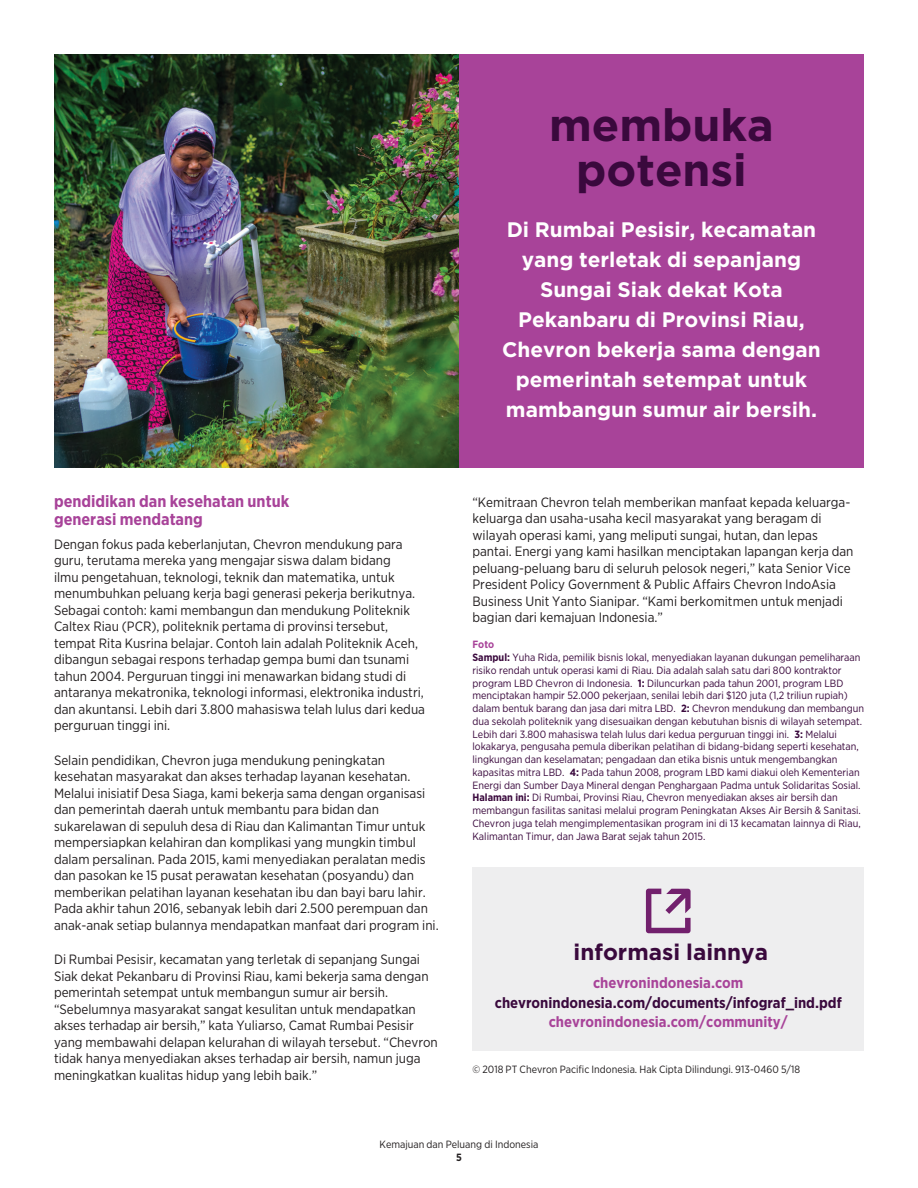
<style>
.page{position:relative;width:918px;height:1188px;background:#fff}
.page>*{position:absolute;margin:0;border:0;box-sizing:border-box;transform-origin:0 0}
.t1{font:700 45px/45px "Gotham";color:#3a093d;text-align:center}
.Subhead_15pt_Bold{font:700 22.5px "Gotham";color:#3a093d}
.t2{font:700 21px/30px "Gotham";color:#fff;text-align:center}
.Section_Header_-_11p{font:700 16.5px/18px "Gotham Narrow";color:#a84399}
.additional_resources{font:700 15px "Gotham Narrow";color:#a84399}
.additional_resources-2{font:700 15px "Gotham Narrow";color:#3a093d}
.Body_Text_-_9pt_Narr{font:13.5px/16.5px "Gotham Narrow";color:#231f20}
.photo_caption{font:10.5px/12.8px "Gotham Narrow";color:#3a093d}
.Caption_-_7pt_Narrow{font:10.5px "Gotham Narrow";color:#231f20}
.photo_caption-2{font:700 10.5px "Gotham Narrow";color:#a84399}
.t3{font:700 10.5px "Gotham Narrow";color:#231f20}
.s1{font-weight:700}
</style>
<div class="page">
<div style="left:472px;top:867px;width:392px;height:183px;background:#eeeeef"></div>
<svg style="left:646px;top:889px;width:45px;height:44px"></svg>
<img style="left:54px;top:54px;width:405px;height:414px">
<div style="left:459px;top:54px;width:405px;height:414px;background:#a84399"></div>
<p class="Section_Header_-_11p" style="left:54px;top:492px;width:237px">pendidikan dan kesehatan untuk generasi mendatang</p>
<p class="Body_Text_-_9pt_Narr" style="left:54px;top:535px;width:373px">Dengan fokus pada keberlanjutan, Chevron mendukung para guru, terutama mereka yang mengajar siswa dalam bidang<br>ilmu pengetahuan, teknologi, teknik dan matematika, untuk menumbuhkan peluang kerja bagi generasi pekerja berikutnya.<br>Sebagai contoh: kami membangun dan mendukung Politeknik Caltex Riau (PCR), politeknik pertama di provinsi tersebut, tempat Rita Kusrina belajar. Contoh lain adalah Politeknik Aceh, dibangun sebagai respons terhadap gempa bumi dan tsunami tahun 2004. Perguruan tinggi ini menawarkan bidang studi di antaranya mekatronika, teknologi informasi, elektronika industri, dan akuntansi. Lebih dari 3.800 mahasiswa telah lulus dari kedua perguruan tinggi ini.</p>
<p class="Body_Text_-_9pt_Narr" style="left:54px;top:751px;width:386px">Selain pendidikan, Chevron juga mendukung peningkatan kesehatan masyarakat dan akses terhadap layanan kesehatan.<br>Melalui inisiatif Desa Siaga, kami bekerja sama dengan organisasi dan pemerintah daerah untuk membantu para bidan dan sukarelawan di sepuluh desa di Riau dan Kalimantan Timur untuk mempersiapkan kelahiran dan komplikasi yang mungkin timbul dalam persalinan. Pada 2015, kami menyediakan peralatan medis dan pasokan ke 15 pusat perawatan kesehatan (posyandu) dan memberikan pelatihan layanan kesehatan ibu dan bayi baru lahir.<br>Pada akhir tahun 2016, sebanyak lebih dari 2.500 perempuan dan anak-anak setiap bulannya mendapatkan manfaat dari program ini.</p>
<p class="Body_Text_-_9pt_Narr" style="left:54px;top:951px;width:385px">Di Rumbai Pesisir, kecamatan yang terletak di sepanjang Sungai Siak dekat Pekanbaru di Provinsi Riau, kami bekerja sama dengan pemerintah setempat untuk membangun sumur air bersih. “Sebelumnya masyarakat sangat kesulitan untuk mendapatkan akses terhadap air bersih,” kata Yuliarso, Camat Rumbai Pesisir yang membawahi delapan kelurahan di wilayah tersebut. “Chevron tidak hanya menyediakan akses terhadap air bersih, namun juga meningkatkan kualitas hidup yang lebih baik.”</p>
<p class="t1" style="left:549px;top:102px;width:226px">membuka potensi</p>
<p class="t2" style="left:502px;top:215px;width:320px">Di Rumbai Pesisir, kecamatan yang terletak di sepanjang<br>Sungai Siak dekat Kota<br>Pekanbaru di Provinsi Riau,<br>Chevron bekerja sama dengan pemerintah setempat untuk mambangun sumur air bersih.</p>
<p class="Body_Text_-_9pt_Narr" style="left:472px;top:493px;width:382px">“Kemitraan Chevron telah memberikan manfaat kepada keluarga&shy;keluarga dan usaha-usaha kecil masyarakat yang beragam di wilayah operasi kami, yang meliputi sungai, hutan, dan lepas pantai. Energi yang kami hasilkan menciptakan lapangan kerja dan peluang-peluang baru di seluruh pelosok negeri,” kata Senior Vice President Policy Government &amp; Public Affairs Chevron IndoAsia Business Unit Yanto Sianipar. “Kami berkomitmen untuk menjadi bagian dari kemajuan Indonesia.”</p>
<p class="photo_caption-2" style="left:472px;top:638px;width:23px">Foto</p>
<p class="photo_caption" style="left:472px;top:651px;width:393px"><span class="s1">Sampul:</span> Yuha Rida, pemilik bisnis lokal, menyediakan layanan dukungan pemeliharaan risiko rendah untuk operasi kami di Riau. Dia adalah salah satu dari 800 kontraktor program LBD Chevron di Indonesia. <span class="s1">1:</span> Diluncurkan pada tahun 2001, program LBD menciptakan hampir 52.000 pekerjaan, senilai lebih dari $120 juta (1,2 triliun rupiah) dalam bentuk barang dan jasa dari mitra LBD. <span class="s1">2:</span> Chevron mendukung dan membangun dua sekolah politeknik yang disesuaikan dengan kebutuhan bisnis di wilayah setempat.<br>Lebih dari 3.800 mahasiswa telah lulus dari kedua perguruan tinggi ini. <span class="s1">3:</span> Melalui lokakarya, pengusaha pemula diberikan pelatihan di bidang-bidang seperti kesehatan, lingkungan dan keselamatan; pengadaan dan etika bisnis untuk mengembangkan kapasitas mitra LBD. <span class="s1">4:</span> Pada tahun 2008, program LBD kami diakui oleh Kementerian Energi dan Sumber Daya Mineral dengan Penghargaan Padma untuk Solidaritas Sosial.<br><span class="s1">Halaman ini:</span> Di Rumbai, Provinsi Riau, Chevron menyediakan akses air bersih dan membangun fasilitas sanitasi melalui program Peningkatan Akses Air Bersih &amp; Sanitasi.</p>
<p class="photo_caption" style="left:472px;top:816px;width:390px">Chevron juga telah mengimplementasikan program ini di 13 kecamatan lainnya di Riau,<br>Kalimantan Timur, dan Jawa Barat sejak tahun 2015.</p>
<p class="Subhead_15pt_Bold" style="left:574px;top:937px;width:196px">informasi lainnya</p>
<p class="additional_resources" style="left:593px;top:973px;width:152px">chevronindonesia.com</p>
<p class="additional_resources-2" style="left:495px;top:993px;width:348px">chevronindonesia.com/documents/infograf_ind.pdf</p>
<p class="additional_resources" style="left:549px;top:1012px;width:241px">chevronindonesia.com/community/</p>
<p class="Caption_-_7pt_Narrow" style="left:472px;top:1063px;width:329px">© 2018 PT Chevron Pacific Indonesia. Hak Cipta Dilindungi. 913-0460 5/18</p>
<p class="Caption_-_7pt_Narrow" style="left:380px;top:1138px;width:160px">Kemajuan dan Peluang di Indonesia</p>
<p class="t3" style="left:456px;top:1150px;width:7px">5</p>
</div>
